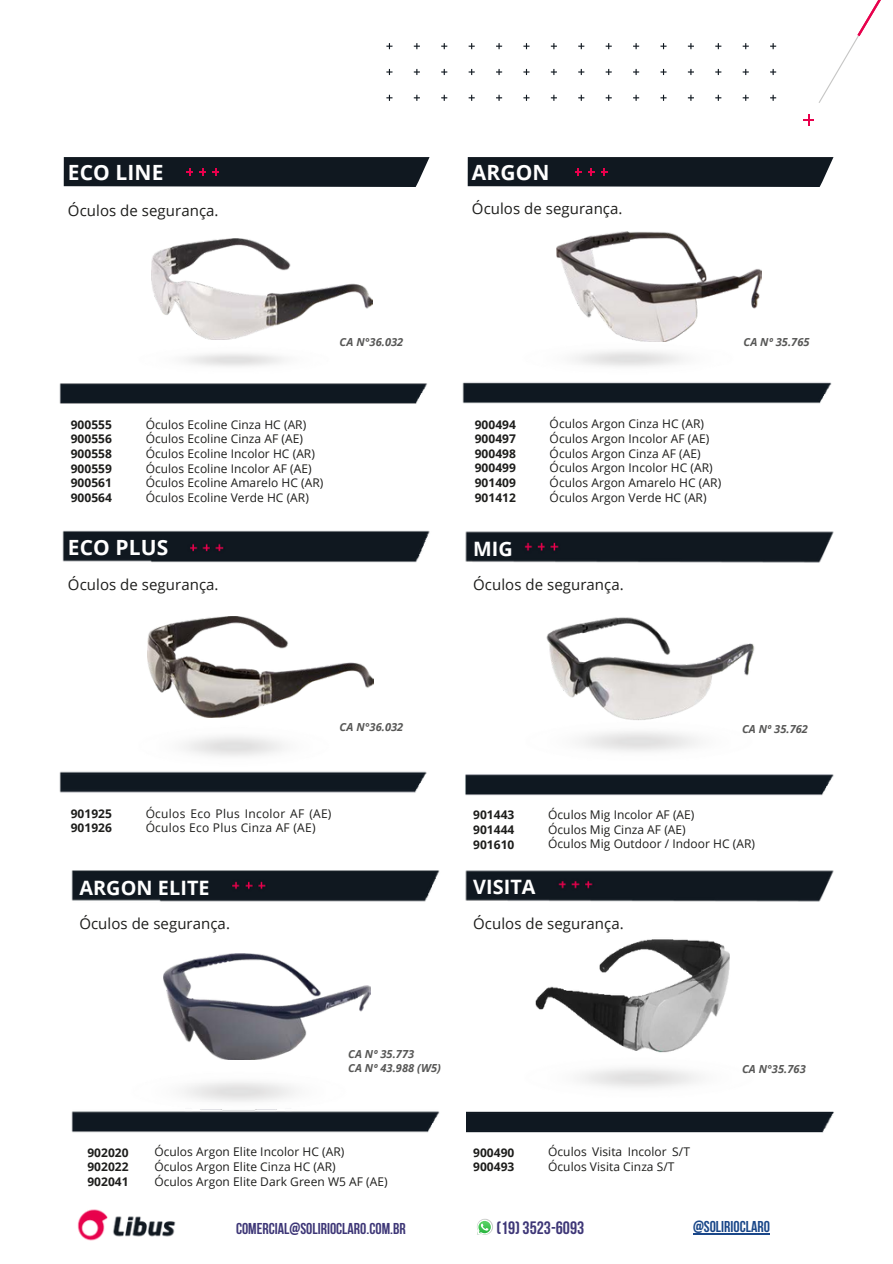
<style>
.page{position:relative;width:893px;height:1264px;background:#fff}
.page>*{position:absolute;margin:0;border:0;box-sizing:border-box;transform-origin:0 0}
.t1{font:700 21px "Open Sans";letter-spacing:.005em;color:#fff}
.t2{font:700 19.8px "Open Sans";letter-spacing:.005em;color:#fff}
.t3{font:700 17.85px "Bebas Neue";color:#3e3777}
.t4{font:700 15.6px "Bebas Neue";color:#3e3777}
.t5{font:700 15.6px "Bebas Neue";color:#1a4789}
.t6{font:15px "Open Sans";letter-spacing:.005em;color:#1d1d1b}
.t7{font:12px/14.5px "Open Sans";letter-spacing:.005em;color:#1d1d1b}
.t8{font:700 12px/14.5px "Open Sans";letter-spacing:.005em;color:#1d1d1b;text-align:justify}
.t9{font:12px/14.5px "Open Sans";letter-spacing:.025em;color:#1d1d1b}
.t10{font:italic 700 11.1px/13.5px "Open Sans";letter-spacing:.005em;color:#575756}
</style>
<div class="page">
<img style="left:546px;top:617px;width:209px;height:96px">
<img style="left:59px;top:736px;width:368px;height:57px">
<img style="left:62px;top:530px;width:368px;height:33px">
<img style="left:465px;top:713px;width:369px;height:83px">
<img style="left:465px;top:531px;width:369px;height:32px">
<img style="left:148px;top:616px;width:226px;height:101px">
<img style="left:59px;top:353px;width:368px;height:51px">
<svg style="left:64px;top:157px;width:365px;height:30px"></svg>
<img style="left:151px;top:239px;width:221px;height:101px">
<img style="left:462px;top:341px;width:370px;height:63px">
<svg style="left:467px;top:157px;width:366px;height:30px"></svg>
<img style="left:557px;top:231px;width:204px;height:110px">
<div style="left:466px;top:1111px;width:368px;height:21px;background:#0f1821"></div>
<img style="left:465px;top:870px;width:369px;height:32px">
<img style="left:535px;top:939px;width:195px;height:114px">
<img style="left:71px;top:1082px;width:369px;height:51px">
<img style="left:71px;top:870px;width:369px;height:32px">
<img style="left:164px;top:953px;width:206px;height:106px">
<svg style="left:386px;top:43px;width:6px;height:6px"></svg>
<svg style="left:386px;top:69px;width:6px;height:6px"></svg>
<svg style="left:386px;top:95px;width:6px;height:6px"></svg>
<svg style="left:414px;top:43px;width:6px;height:6px"></svg>
<svg style="left:414px;top:69px;width:6px;height:6px"></svg>
<svg style="left:414px;top:95px;width:6px;height:6px"></svg>
<svg style="left:441px;top:43px;width:6px;height:6px"></svg>
<svg style="left:441px;top:69px;width:6px;height:6px"></svg>
<svg style="left:441px;top:95px;width:6px;height:6px"></svg>
<svg style="left:468px;top:43px;width:6px;height:6px"></svg>
<svg style="left:468px;top:69px;width:6px;height:6px"></svg>
<svg style="left:468px;top:95px;width:6px;height:6px"></svg>
<svg style="left:496px;top:43px;width:6px;height:6px"></svg>
<svg style="left:496px;top:69px;width:6px;height:6px"></svg>
<svg style="left:496px;top:95px;width:6px;height:6px"></svg>
<svg style="left:523px;top:43px;width:6px;height:6px"></svg>
<svg style="left:523px;top:69px;width:6px;height:6px"></svg>
<svg style="left:523px;top:95px;width:6px;height:6px"></svg>
<svg style="left:551px;top:43px;width:6px;height:6px"></svg>
<svg style="left:551px;top:69px;width:6px;height:6px"></svg>
<svg style="left:551px;top:95px;width:6px;height:6px"></svg>
<svg style="left:578px;top:43px;width:6px;height:6px"></svg>
<svg style="left:578px;top:69px;width:6px;height:6px"></svg>
<svg style="left:578px;top:95px;width:6px;height:6px"></svg>
<svg style="left:605px;top:43px;width:6px;height:6px"></svg>
<svg style="left:605px;top:69px;width:6px;height:6px"></svg>
<svg style="left:605px;top:95px;width:6px;height:6px"></svg>
<svg style="left:633px;top:43px;width:6px;height:6px"></svg>
<svg style="left:633px;top:69px;width:6px;height:6px"></svg>
<svg style="left:633px;top:95px;width:6px;height:6px"></svg>
<svg style="left:660px;top:43px;width:6px;height:6px"></svg>
<svg style="left:660px;top:69px;width:6px;height:6px"></svg>
<svg style="left:660px;top:95px;width:6px;height:6px"></svg>
<svg style="left:687px;top:43px;width:7px;height:6px"></svg>
<svg style="left:687px;top:69px;width:7px;height:6px"></svg>
<svg style="left:687px;top:95px;width:7px;height:6px"></svg>
<svg style="left:715px;top:43px;width:6px;height:6px"></svg>
<svg style="left:715px;top:69px;width:6px;height:6px"></svg>
<svg style="left:715px;top:95px;width:6px;height:6px"></svg>
<svg style="left:742px;top:43px;width:6px;height:6px"></svg>
<svg style="left:742px;top:69px;width:6px;height:6px"></svg>
<svg style="left:742px;top:95px;width:6px;height:6px"></svg>
<svg style="left:770px;top:43px;width:6px;height:6px"></svg>
<svg style="left:770px;top:69px;width:6px;height:6px"></svg>
<svg style="left:770px;top:95px;width:6px;height:6px"></svg>
<svg style="left:818px;top:0;width:62px;height:103px"></svg>
<svg style="left:803px;top:115px;width:11px;height:11px"></svg>
<img style="left:77px;top:1209px;width:99px;height:32px">
<img style="left:477px;top:1223px;width:16px;height:12px">
<svg style="left:477px;top:1219px;width:15px;height:15px"></svg>
<hr style="left:693px;top:1233px;width:76px;height:1px;background:#1a4789">
<h1 class="t1" style="left:68px;top:157px;width:97px">ECO LINE</h1>
<h1 class="t1" style="left:472px;top:157px;width:79px">ARGON</h1>
<p class="t6" style="left:68px;top:199px;width:152px">Óculos de segurança.</p>
<p class="t6" style="left:472px;top:197px;width:152px">Óculos de segurança.</p>
<p class="t10" style="left:339px;top:335px;width:65px">CA N°36.032</p>
<p class="t10" style="left:743px;top:335px;width:68px">CA Nº 35.765</p>
<p class="t8" style="left:71px;top:417px;width:43px">900555<br>900556<br>900558<br>900559<br>900561<br>900564</p>
<p class="t7" style="left:146px;top:417px;width:179px">Óculos Ecoline Cinza HC (AR)<br>Óculos Ecoline Cinza AF (AE)<br>Óculos Ecoline Incolor HC (AR)<br>Óculos Ecoline Incolor AF (AE)<br>Óculos Ecoline Amarelo HC (AR)<br>Óculos Ecoline Verde HC (AR)</p>
<p class="t8" style="left:474px;top:416px;width:43px">900494<br>900497<br>900498<br>900499<br>901409<br>901412</p>
<p class="t7" style="left:549px;top:416px;width:173px">Óculos Argon Cinza HC (AR)<br>Óculos Argon Incolor AF (AE)<br>Óculos Argon Cinza AF (AE)<br>Óculos Argon Incolor HC (AR)<br>Óculos Argon Amarelo HC (AR)<br>Óculos Argon Verde HC (AR)</p>
<h1 class="t1" style="left:68px;top:532px;width:102px">ECO PLUS</h1>
<h2 class="t2" style="left:473px;top:535px;width:41px">MIG</h2>
<p class="t6" style="left:68px;top:573px;width:152px">Óculos de segurança.</p>
<p class="t6" style="left:473px;top:574px;width:152px">Óculos de segurança.</p>
<p class="t10" style="left:339px;top:719px;width:65px">CA N°36.032</p>
<p class="t10" style="left:742px;top:721px;width:68px">CA Nº 35.762</p>
<p class="t8" style="left:71px;top:805px;width:43px">901925<br>901926</p>
<p class="t9" style="left:146px;top:805px;width:187px">Óculos Eco Plus Incolor AF (AE)<br>Óculos Eco Plus Cinza AF (AE)</p>
<p class="t8" style="left:473px;top:807px;width:43px">901443<br>901444<br>901610</p>
<p class="t7" style="left:548px;top:807px;width:208px">Óculos Mig Incolor AF (AE)<br>Óculos Mig Cinza AF (AE)<br>Óculos Mig Outdoor / Indoor HC (AR)</p>
<h2 class="t2" style="left:79px;top:874px;width:132px">ARGON ELITE</h2>
<h2 class="t2" style="left:473px;top:873px;width:64px">VISITA</h2>
<p class="t6" style="left:79px;top:913px;width:152px">Óculos de segurança.</p>
<p class="t6" style="left:473px;top:913px;width:152px">Óculos de segurança.</p>
<p class="t10" style="left:348px;top:1047px;width:94px">CA Nº 35.773<br>CA Nº 43.988 (W5)</p>
<p class="t8" style="left:87px;top:1144px;width:43px">902020<br>902022<br>902041</p>
<p class="t7" style="left:154px;top:1144px;width:235px">Óculos Argon Elite Incolor HC (AR)<br>Óculos Argon Elite Cinza HC (AR)<br>Óculos Argon Elite Dark Green W5 AF (AE)</p>
<p class="t8" style="left:473px;top:1144px;width:43px">900490<br>900493</p>
<p class="t7" style="left:548px;top:1144px;width:143px">Óculos Visita Incolor S/T<br>Óculos Visita Cinza S/T</p>
<p class="t10" style="left:742px;top:1061px;width:65px">CA N°35.763</p>
<h3 class="t4" style="left:236px;top:1222px;width:171px">COMERCIAL@SOLIRIOCLARO.COM.BR</h3>
<h3 class="t3" style="left:496px;top:1220px;width:89px">(19) 3523-6093</h3>
<h3 class="t5" style="left:693px;top:1220px;width:78px">@SOLIRIOCLARO</h3>
</div>
